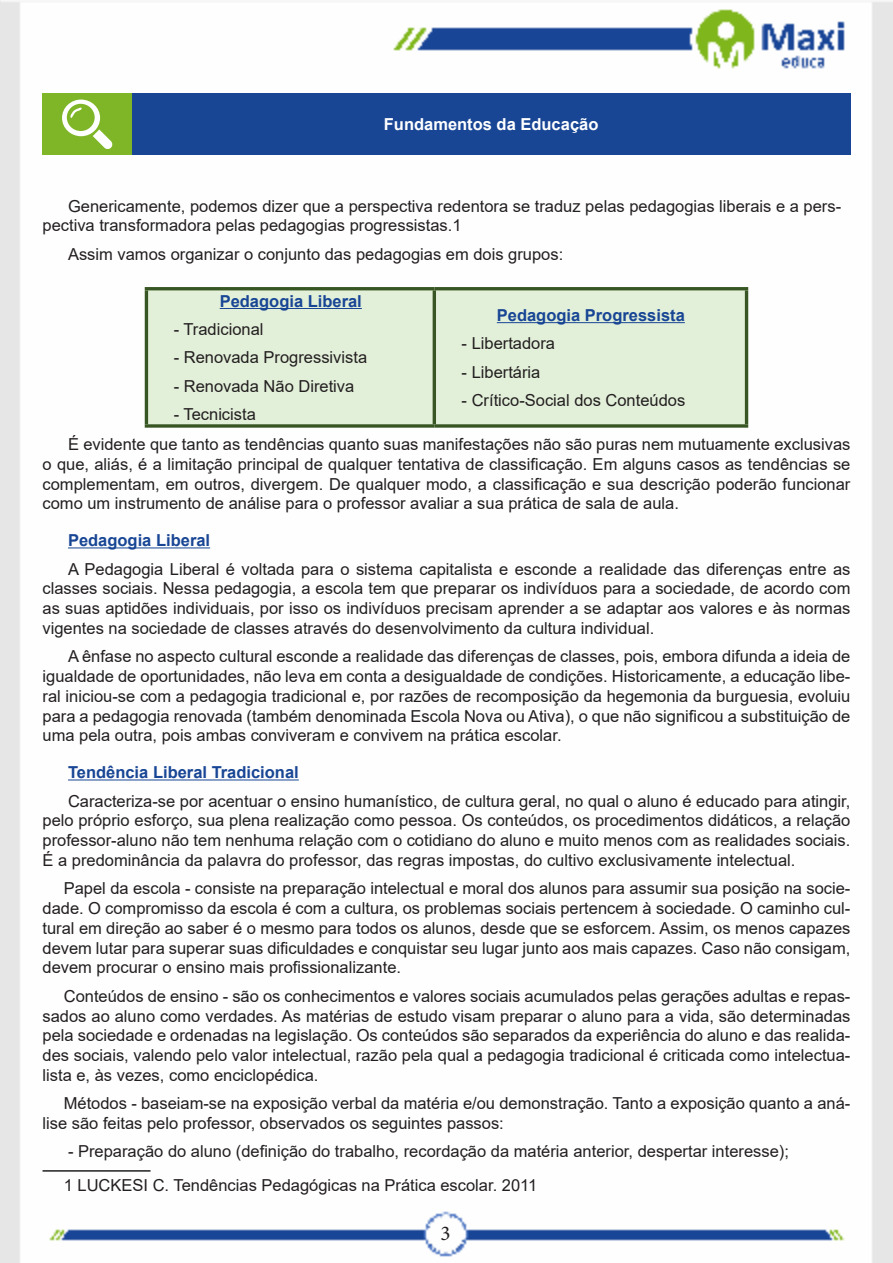
<style>
.page{position:relative;width:893px;height:1263px;background:#fff}
.page>*{position:absolute;margin:0;border:0;box-sizing:border-box;transform-origin:0 0}
.t1{font:21px "Minion Pro";color:#231f20}
.Texto{font:16.5px/19.8px "Arial";color:#231f20;text-align:justify}
.TITULO_DE_ASSUNTO__C{font:700 16.5px "Arial";color:#184695}
.Titulo_de_Caixa{font:700 16.5px "Arial";color:#fff}
</style>
<div class="page">
<img style="left:0;top:0;width:893px;height:1263px">
<hr style="left:68px;top:547px;width:142px;height:1px;background:#184695">
<hr style="left:68px;top:780px;width:231px;height:1px;background:#184695">
<div style="left:43px;top:94px;width:89px;height:61px;background:#7fb628"></div>
<div style="left:132px;top:94px;width:718px;height:61px;background:#184695"></div>
<svg style="left:62px;top:100px;width:51px;height:49px"></svg>
<div style="left:148px;top:290px;width:597px;height:134px;background:#e2efd9"></div>
<hr style="left:145px;top:287px;width:289px;height:3px;background:#385623">
<hr style="left:145px;top:290px;width:3px;height:134px;background:#385623">
<hr style="left:434px;top:287px;width:314px;height:3px;background:#385623">
<hr style="left:433px;top:290px;width:3px;height:134px;background:#385623">
<hr style="left:745px;top:290px;width:3px;height:134px;background:#385623">
<svg style="left:145px;top:424px;width:289px;height:4px"></svg>
<svg style="left:434px;top:424px;width:314px;height:4px"></svg>
<hr style="left:220px;top:308px;width:142px;height:1px;background:#184695">
<hr style="left:497px;top:322px;width:188px;height:1px;background:#184695">
<hr style="left:43px;top:1170px;width:108px;height:2px;background:#231f20">
<p class="Titulo_de_Caixa" style="left:384px;top:113px;width:216px">Fundamentos da Educação</p>
<p class="Texto" style="left:43px;top:196px;width:800px;text-indent:26px">Genericamente, podemos dizer que a perspectiva redentora se traduz pelas pedagogias liberais e a pers&shy;pectiva transformadora pelas pedagogias progressistas.1</p>
<p class="Texto" style="left:68px;top:244px;width:497px">Assim vamos organizar o conjunto das pedagogias em dois grupos:</p>
<p class="TITULO_DE_ASSUNTO__C" style="left:220px;top:289px;width:144px">Pedagogia Liberal</p>
<p class="Texto" style="left:174px;top:319px;width:91px">- Tradicional</p>
<p class="Texto" style="left:174px;top:348px;width:195px">- Renovada Progressivista</p>
<p class="Texto" style="left:174px;top:376px;width:182px">- Renovada Não Diretiva</p>
<p class="Texto" style="left:174px;top:404px;width:84px">- Tecnicista</p>
<p class="TITULO_DE_ASSUNTO__C" style="left:497px;top:303px;width:189px">Pedagogia Progressista</p>
<p class="Texto" style="left:462px;top:333px;width:95px">- Libertadora</p>
<p class="Texto" style="left:462px;top:362px;width:80px">- Libertária</p>
<p class="Texto" style="left:462px;top:390px;width:225px">- Crítico-Social dos Conteúdos</p>
<p class="Texto" style="left:43px;top:434px;width:809px;text-indent:26px">É evidente que tanto as tendências quanto suas manifestações não são puras nem mutuamente exclusivas o que, aliás, é a limitação principal de qualquer tentativa de classificação. Em alguns casos as tendências se complementam, em outros, divergem. De qualquer modo, a classificação e sua descrição poderão funcionar como um instrumento de análise para o professor avaliar a sua prática de sala de aula.</p>
<p class="TITULO_DE_ASSUNTO__C" style="left:68px;top:529px;width:144px">Pedagogia Liberal</p>
<p class="Texto" style="left:43px;top:559px;width:809px;text-indent:26px">A Pedagogia Liberal é voltada para o sistema capitalista e esconde a realidade das diferenças entre as classes sociais. Nessa pedagogia, a escola tem que preparar os indivíduos para a sociedade, de acordo com as suas aptidões individuais, por isso os indivíduos precisam aprender a se adaptar aos valores e às normas vigentes na sociedade de classes através do desenvolvimento da cultura individual.</p>
<p class="Texto" style="left:43px;top:646px;width:809px;text-indent:26px">A ênfase no aspecto cultural esconde a realidade das diferenças de classes, pois, embora difunda a ideia de igualdade de oportunidades, não leva em conta a desigualdade de condições. Historicamente, a educação libe&shy;ral iniciou-se com a pedagogia tradicional e, por razões de recomposição da hegemonia da burguesia, evoluiu para a pedagogia renovada (também denominada Escola Nova ou Ativa), o que não significou a substituição de uma pela outra, pois ambas conviveram e convivem na prática escolar.</p>
<p class="TITULO_DE_ASSUNTO__C" style="left:68px;top:761px;width:232px">Tendência Liberal Tradicional</p>
<p class="Texto" style="left:43px;top:791px;width:809px;text-indent:26px">Caracteriza-se por acentuar o ensino humanístico, de cultura geral, no qual o aluno é educado para atingir, pelo próprio esforço, sua plena realização como pessoa. Os conteúdos, os procedimentos didáticos, a relação professor-aluno não tem nenhuma relação com o cotidiano do aluno e muito menos com as realidades sociais.<br>É a predominância da palavra do professor, das regras impostas, do cultivo exclusivamente intelectual.</p>
<p class="Texto" style="left:43px;top:878px;width:809px;text-indent:21px">Papel da escola - consiste na preparação intelectual e moral dos alunos para assumir sua posição na socie&shy;dade. O compromisso da escola é com a cultura, os problemas sociais pertencem à sociedade. O caminho cul&shy;tural em direção ao saber é o mesmo para todos os alunos, desde que se esforcem. Assim, os menos capazes devem lutar para superar suas dificuldades e conquistar seu lugar junto aos mais capazes. Caso não consigam, devem procurar o ensino mais profissionalizante.</p>
<p class="Texto" style="left:43px;top:986px;width:809px;text-indent:21px">Conteúdos de ensino - são os conhecimentos e valores sociais acumulados pelas gerações adultas e repas&shy;sados ao aluno como verdades. As matérias de estudo visam preparar o aluno para a vida, são determinadas pela sociedade e ordenadas na legislação. Os conteúdos são separados da experiência do aluno e das realida&shy;des sociais, valendo pelo valor intelectual, razão pela qual a pedagogia tradicional é criticada como intelectua&shy;lista e, às vezes, como enciclopédica.</p>
<p class="Texto" style="left:43px;top:1093px;width:809px;text-indent:21px">Métodos - baseiam-se na exposição verbal da matéria e/ou demonstração. Tanto a exposição quanto a aná&shy;lise são feitas pelo professor, observados os seguintes passos:</p>
<p class="Texto" style="left:68px;top:1141px;width:722px">- Preparação do aluno (definição do trabalho, recordação da matéria anterior, despertar interesse);</p>
<p class="Texto" style="left:64px;top:1175px;width:475px">1 LUCKESI C. Tendências Pedagógicas na Prática escolar. 2011</p>
<p class="t1" style="left:440px;top:1219px;width:12px">3</p>
</div>
